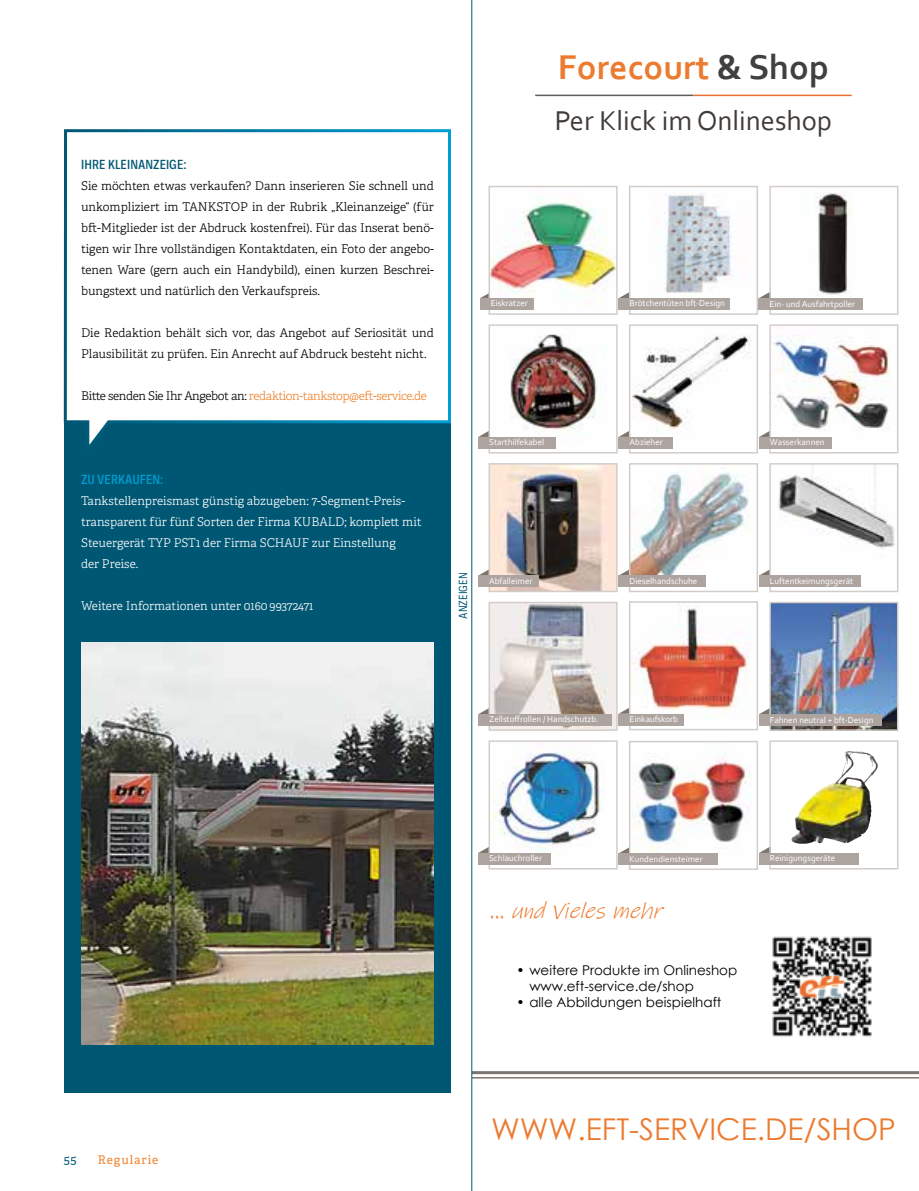
<style>
.page{position:relative;width:919px;height:1191px;background:#fff}
.page>*{position:absolute;margin:0;border:0;box-sizing:border-box;transform-origin:0 0}
.t1{font:700 36px "Corbel";color:#ec7b30}
.t2{font:30px "Century Gothic";color:#ec7b30}
.t3{font:28.5px "Corbel";color:#413c38}
.t4{font:italic 22.5px "Ink Free";color:#ec7b30}
.t5{font:13.5px/16.2px "Century Gothic";color:#000}
.t6{font:500 13.5px "Ballinger Condensed";color:#005774}
.t7{font:500 13.5px "Ballinger Condensed";color:#009ed5}
.t8{font:300 12px/21px "Adelle";color:#000;text-align:justify}
.t9{font:300 12px/21px "Adelle";color:#fff}
.t10{font:300 12px "Adelle";letter-spacing:-.03em;color:#ee842f}
.t11{font:12px "Adelle";letter-spacing:.075em;color:#ee842f}
.t12{font:12px "Ballinger Condensed";color:#005774}
.t13{font:12px "Adelle";color:#005774}
.t14{font:9px "Corbel";color:#fff}
.s1{color:#000}
.s2{color:#404040}
</style>
<div class="page">
<div style="left:64px;top:422px;width:387px;height:671px;background:#005774"></div>
<svg style="left:63px;top:129px;width:388px;height:316px"></svg>
<img style="left:81px;top:642px;width:353px;height:403px">
<svg style="left:760px;top:570px;width:9px;height:5px"></svg>
<svg style="left:620px;top:569px;width:9px;height:6px"></svg>
<svg style="left:619px;top:847px;width:10px;height:6px"></svg>
<svg style="left:759px;top:708px;width:10px;height:6px"></svg>
<svg style="left:759px;top:847px;width:10px;height:6px"></svg>
<svg style="left:478px;top:847px;width:10px;height:6px"></svg>
<svg style="left:619px;top:708px;width:10px;height:6px"></svg>
<svg style="left:479px;top:708px;width:9px;height:6px"></svg>
<svg style="left:479px;top:570px;width:9px;height:5px"></svg>
<svg style="left:478px;top:431px;width:10px;height:6px"></svg>
<svg style="left:619px;top:431px;width:10px;height:6px"></svg>
<svg style="left:759px;top:431px;width:10px;height:6px"></svg>
<svg style="left:759px;top:292px;width:10px;height:6px"></svg>
<svg style="left:619px;top:292px;width:10px;height:6px"></svg>
<svg style="left:480px;top:293px;width:8px;height:5px"></svg>
<img style="left:772px;top:936px;width:100px;height:101px">
<hr style="left:472px;top:1071px;width:446px;height:3px;background:#7e756e">
<hr style="left:472px;top:1077px;width:446px;height:1px;background:#7e756e">
<hr style="left:535px;top:95px;width:158px;height:1px;background:#605d5a">
<hr style="left:693px;top:95px;width:158px;height:1px;background:#ea7231">
<img style="left:772px;top:335px;width:118px;height:113px">
<div style="left:769px;top:324px;width:129px;height:129px;border:2px solid #d3cdca"></div>
<img style="left:491px;top:605px;width:123px;height:123px">
<div style="left:488px;top:602px;width:129px;height:129px;border:2px solid #d3cdca"></div>
<img style="left:772px;top:605px;width:123px;height:123px">
<div style="left:769px;top:602px;width:129px;height:129px;border:2px solid #d3cdca"></div>
<img style="left:491px;top:743px;width:111px;height:112px">
<div style="left:488px;top:740px;width:129px;height:129px;border:2px solid #d3cdca"></div>
<img style="left:491px;top:197px;width:123px;height:113px">
<div style="left:488px;top:186px;width:129px;height:129px;border:2px solid #d3cdca"></div>
<img style="left:664px;top:194px;width:71px;height:99px">
<div style="left:629px;top:186px;width:129px;height:129px;border:2px solid #d3cdca"></div>
<div style="left:480px;top:298px;width:53px;height:12px;background:#ada4a0"></div>
<div style="left:618px;top:298px;width:112px;height:12px;background:#ada4a0"></div>
<div style="left:759px;top:437px;width:72px;height:12px;background:#ada4a0"></div>
<div style="left:759px;top:714px;width:122px;height:12px;background:#ada4a0"></div>
<div style="left:478px;top:714px;width:134px;height:12px;background:#ada4a0"></div>
<div style="left:478px;top:853px;width:72px;height:11px;background:#ada4a0"></div>
<img style="left:816px;top:191px;width:35px;height:104px">
<div style="left:769px;top:186px;width:129px;height:129px;border:2px solid #d3cdca"></div>
<img style="left:491px;top:466px;width:123px;height:123px">
<div style="left:488px;top:463px;width:129px;height:129px;border:2px solid #d3cdca"></div>
<div style="left:478px;top:575px;width:60px;height:12px;background:#ada4a0"></div>
<img style="left:632px;top:472px;width:117px;height:115px">
<div style="left:629px;top:463px;width:129px;height:129px;border:2px solid #d3cdca"></div>
<div style="left:618px;top:575px;width:87px;height:12px;background:#ada4a0"></div>
<img style="left:778px;top:466px;width:117px;height:121px">
<div style="left:769px;top:463px;width:129px;height:129px;border:2px solid #d3cdca"></div>
<div style="left:759px;top:575px;width:101px;height:12px;background:#ada4a0"></div>
<img style="left:632px;top:753px;width:119px;height:100px">
<div style="left:629px;top:741px;width:129px;height:129px;border:2px solid #d3cdca"></div>
<div style="left:618px;top:853px;width:100px;height:12px;background:#ada4a0"></div>
<img style="left:632px;top:608px;width:117px;height:104px">
<div style="left:629px;top:601px;width:129px;height:129px;border:2px solid #d3cdca"></div>
<div style="left:618px;top:714px;width:66px;height:11px;background:#ada4a0"></div>
<img style="left:510px;top:334px;width:88px;height:115px">
<div style="left:488px;top:324px;width:129px;height:129px;border:2px solid #d3cdca"></div>
<div style="left:478px;top:437px;width:77px;height:12px;background:#ada4a0"></div>
<div style="left:758px;top:298px;width:104px;height:12px;background:#ada4a0"></div>
<img style="left:791px;top:751px;width:87px;height:93px">
<div style="left:769px;top:740px;width:129px;height:129px;border:2px solid #d3cdca"></div>
<img style="left:632px;top:335px;width:120px;height:104px">
<div style="left:629px;top:324px;width:129px;height:129px;border:2px solid #d3cdca"></div>
<div style="left:618px;top:437px;width:54px;height:12px;background:#ada4a0"></div>
<div style="left:759px;top:853px;width:99px;height:11px;background:#ada4a0"></div>
<hr style="left:471px;top:0;width:1px;height:1191px;background:#005774">
<p class="t6" style="left:81px;top:157px;width:107px">IHRE KLEINANZEIGE:</p>
<p class="t8" style="left:81px;top:175px;width:354px">Sie möchten etwas verkaufen? Dann inserieren Sie schnell und unkompliziert im TANKSTOP in der Rubrik „Kleinanzeige“ (für bft-Mitglieder ist der Abdruck kostenfrei). Für das Inserat benö&shy;tigen wir Ihre vollständigen Kontaktdaten, ein Foto der angebo&shy;tenen Ware (gern auch ein Handybild), einen kurzen Beschrei&shy;bungstext und natürlich den Verkaufspreis.</p>
<p class="t8" style="left:81px;top:322px;width:354px">Die Redaktion behält sich vor, das Angebot auf Seriosität und<br>Plausibilität zu prüfen. Ein Anrecht auf Abdruck besteht nicht.</p>
<p class="t10" style="left:81px;top:388px;width:347px"><span class="s1">Bitte senden Sie Ihr Angebot an:</span> redaktion-tankstop@eft-service.de</p>
<p class="t7" style="left:81px;top:472px;width:84px">ZU VERKAUFEN:</p>
<p class="t9" style="left:81px;top:490px;width:342px">Tankstellenpreismast günstig abzugeben: 7-Segment-Preis&shy;transparent für fünf Sorten der Firma KUBALD; komplett mit Steuergerät TYP PST1 der Firma SCHAUF zur Einstellung<br>der Preise.</p>
<p class="t9" style="left:81px;top:595px;width:234px">Weitere Informationen unter 0160 99372471</p>
<h1 class="t1" style="left:558px;top:45px;width:272px">Forecourt <span class="s2">&amp; Shop</span></h1>
<h3 class="t3" style="left:555px;top:102px;width:279px">Per Klick im Onlineshop</h3>
<p class="t14" style="left:490px;top:298px;width:39px">Eiskratzer</p>
<p class="t14" style="left:629px;top:298px;width:97px">Brötchentüten bft-Design</p>
<p class="t14" style="left:769px;top:298px;width:87px">Ein- und Ausfahrtpoller</p>
<p class="t14" style="left:489px;top:436px;width:57px">Starthilfekabel</p>
<p class="t14" style="left:629px;top:436px;width:35px">Abzieher</p>
<p class="t14" style="left:770px;top:436px;width:56px">Wasserkannen</p>
<p class="t12" style="left:456px;top:619px;width:48px;rotate:-90deg">ANZEIGEN</p>
<p class="t14" style="left:489px;top:575px;width:45px">Abfalleimer</p>
<p class="t14" style="left:629px;top:575px;width:69px">Dieselhandschuhe</p>
<p class="t14" style="left:769px;top:575px;width:85px">Luftentkeimungsgerät</p>
<p class="t14" style="left:629px;top:713px;width:50px">Einkaufskorb</p>
<p class="t14" style="left:489px;top:713px;width:111px">Zellstoffrollen / Handschutzb.</p>
<p class="t14" style="left:769px;top:714px;width:105px">Fahnen neutral + bft-Design</p>
<p class="t13" style="left:64px;top:1152px;width:14px">55</p>
<p class="t11" style="left:98px;top:1152px;width:62px">Regularie</p>
<p class="t14" style="left:489px;top:852px;width:55px">Schlauchroller</p>
<p class="t14" style="left:629px;top:853px;width:75px">Kundendiensteimer</p>
<h3 class="t4" style="left:489px;top:897px;width:182px">...undVielesmehr</h3>
<p class="t5" style="left:529px;top:961px;width:209px;text-indent:-13px">• weitere Produkte im Onlineshop www.eft-service.de/shop</p>
<p class="t5" style="left:516px;top:993px;width:206px">• alle Abbildungen beispielhaft</p>
<p class="t14" style="left:769px;top:852px;width:67px">Reinigungsgeräte</p>
<h2 class="t2" style="left:491px;top:1108px;width:406px">WWW.EFT-SERVICE.DE/SHOP</h2>
</div>
